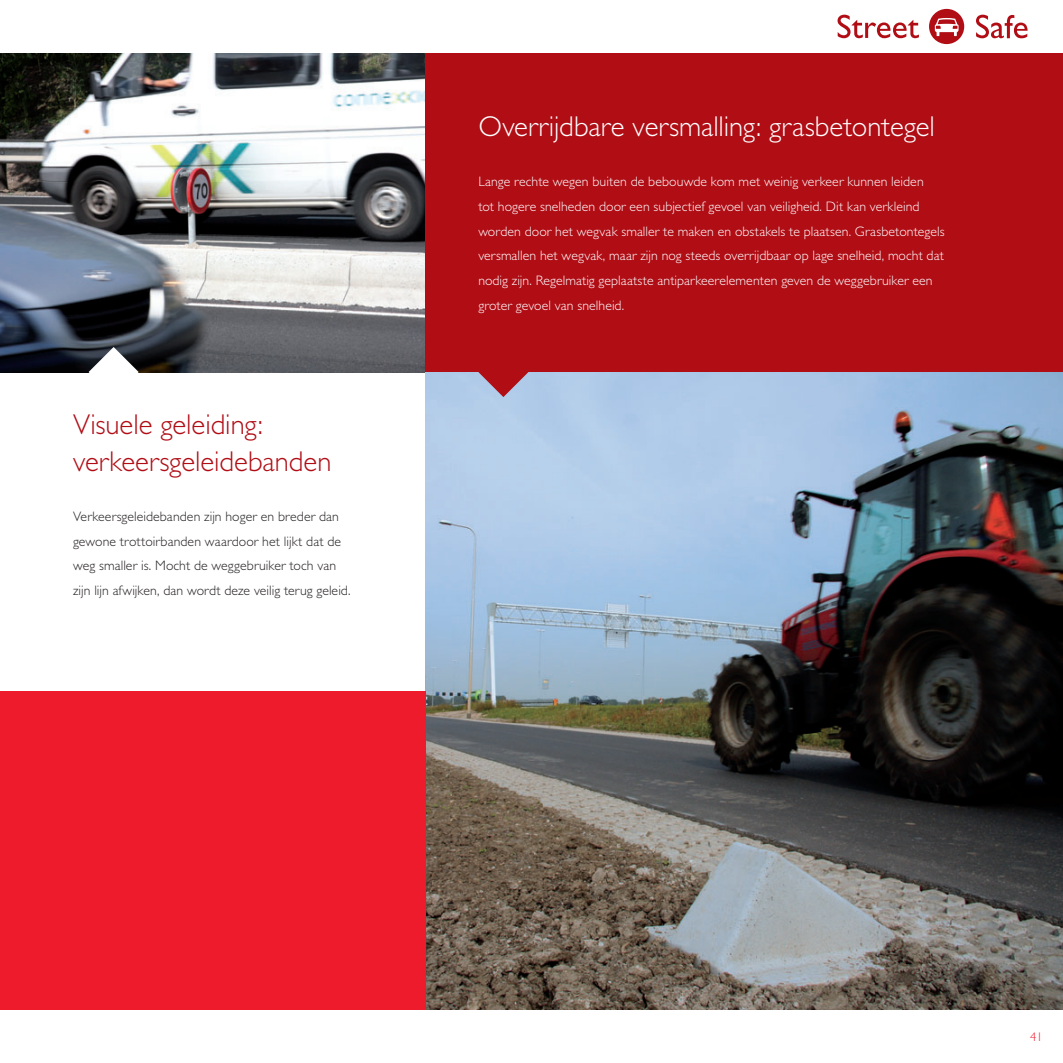
<style>
.page{position:relative;width:1063px;height:1063px;background:#fff}
.page>*{position:absolute;margin:0;border:0;box-sizing:border-box;transform-origin:0 0}
.t1{font:300 28.75px/37.2px "Gill Sans";color:#b00d15}
.t2{font:300 28.75px "Gill Sans";color:#fff}
.t3{font:300 13.75px/24.8px "Gill Sans";letter-spacing:.005em;color:#fff}
.t4{font:300 13.75px/24.8px "Gill Sans";letter-spacing:.005em;color:#231f20}
.t5{font:300 12.5px "Gill Sans";color:#ee1b2c}
</style>
<div class="page">
<img style="left:0;top:53px;width:425px;height:319px">
<img style="left:425px;top:372px;width:638px;height:638px">
<svg style="left:89px;top:347px;width:50px;height:26px"></svg>
<svg style="left:478px;top:372px;width:50px;height:25px"></svg>
<div style="left:425px;top:53px;width:638px;height:319px;background:#b00d15"></div>
<div style="left:0;top:691px;width:425px;height:319px;background:#ee1b2c"></div>
<svg style="left:929px;top:9px;width:35px;height:35px"></svg>
<svg style="left:976px;top:15px;width:52px;height:23px"></svg>
<svg style="left:838px;top:15px;width:81px;height:23px"></svg>
<h1 class="t1" style="left:73px;top:409px;width:260px">Visuele geleiding: verkeersgeleidebanden</h1>
<p class="t4" style="left:73px;top:505px;width:279px">Verkeersgeleidebanden zijn hoger en breder dan gewone trottoirbanden waardoor het lijkt dat de weg smaller is. Mocht de weggebruiker toch van zijn lijn afwijken, dan wordt deze veilig terug geleid.</p>
<h1 class="t2" style="left:478px;top:116px;width:458px">Overrijdbare versmalling: grasbetontegel</h1>
<p class="t3" style="left:478px;top:170px;width:468px">Lange rechte wegen buiten de bebouwde kom met weinig verkeer kunnen leiden<br>tot hogere snelheden door een subjectief gevoel van veiligheid. Dit kan verkleind worden door het wegvak smaller te maken en obstakels te plaatsen. Grasbetontegels versmallen het wegvak, maar zijn nog steeds overrijdbaar op lage snelheid, mocht dat nodig zijn. Regelmatig geplaatste antiparkeerelementen geven de weggebruiker een groter gevoel van snelheid.</p>
<p class="t5" style="left:1030px;top:1032px;width:14px">41</p>
</div>
